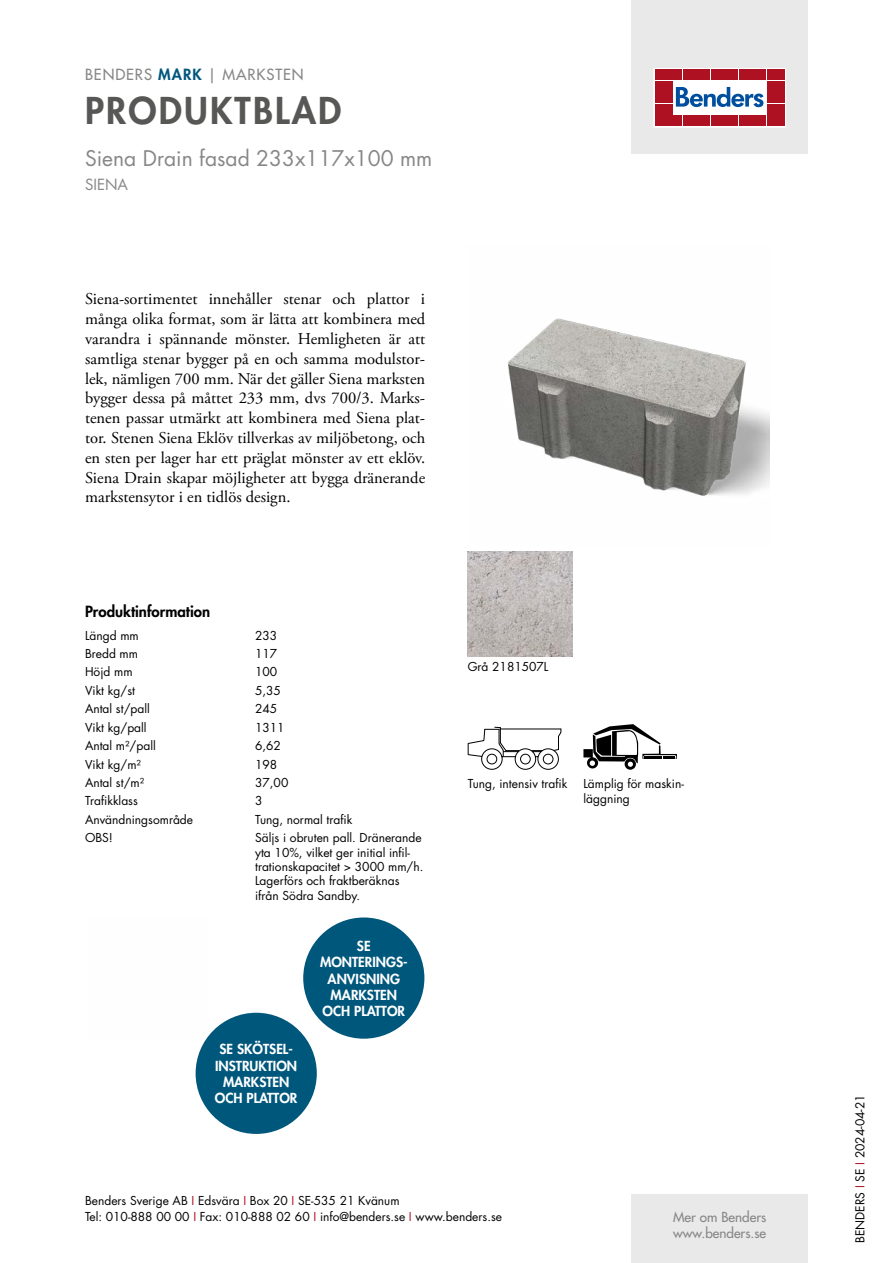
<style>
.page{position:relative;width:893px;height:1263px;background:#fff}
.page>*{position:absolute;margin:0;border:0;box-sizing:border-box;transform-origin:0 0}
.t1{font:800 36px "Futura Std";letter-spacing:.06em;color:#575756}
.t2{font:21px "Futura Std";color:#878787}
.t3{font:16.5px/19.8px "Adobe Garamond Pro";color:#000;text-align:justify}
.t4{font:500 15px "Futura Std";letter-spacing:.06em;color:#878787}
.t5{font:800 15px "Futura Std";color:#000}
.t6{font:15px "Futura Std";color:#878787}
.t7{font:800 13.5px/16.2px "Futura Std";color:#fff;text-align:center}
.t8{font:500 13.5px/16.2px "Futura Std";color:#878787}
.t9{font:12px/14.4px "Futura Std";color:#000}
.s1{font-weight:800;color:#00577c}
.s2{color:#ae1122}
</style>
<div class="page">
<div style="left:631px;top:0;width:177px;height:153px;background:#e9e9e9"></div>
<div style="left:631px;top:1195px;width:177px;height:68px;background:#e9e9e9"></div>
<svg style="left:656px;top:70px;width:128px;height:55px;background:#ebc5ca"></svg>
<div style="left:654px;top:68px;width:132px;height:59px;border:1px solid #fff"></div>
<div style="left:655px;top:70px;width:8px;height:10px;background:#ae1122"></div>
<div style="left:664px;top:70px;width:8px;height:10px;background:#ae1122"></div>
<div style="left:655px;top:81px;width:8px;height:10px;background:#ae1122"></div>
<div style="left:664px;top:81px;width:8px;height:10px;background:#ae1122"></div>
<div style="left:655px;top:93px;width:8px;height:10px;background:#ae1122"></div>
<div style="left:664px;top:93px;width:8px;height:10px;background:#ae1122"></div>
<div style="left:655px;top:104px;width:8px;height:11px;background:#ae1122"></div>
<div style="left:664px;top:104px;width:8px;height:11px;background:#ae1122"></div>
<div style="left:655px;top:116px;width:8px;height:10px;background:#ae1122"></div>
<div style="left:664px;top:116px;width:8px;height:10px;background:#ae1122"></div>
<div style="left:674px;top:70px;width:8px;height:10px;background:#ae1122"></div>
<div style="left:683px;top:70px;width:8px;height:10px;background:#ae1122"></div>
<div style="left:692px;top:70px;width:8px;height:10px;background:#ae1122"></div>
<div style="left:702px;top:70px;width:8px;height:10px;background:#ae1122"></div>
<div style="left:711px;top:70px;width:8px;height:10px;background:#ae1122"></div>
<div style="left:720px;top:70px;width:8px;height:10px;background:#ae1122"></div>
<div style="left:730px;top:70px;width:8px;height:10px;background:#ae1122"></div>
<div style="left:739px;top:70px;width:8px;height:10px;background:#ae1122"></div>
<div style="left:748px;top:70px;width:8px;height:10px;background:#ae1122"></div>
<div style="left:758px;top:70px;width:8px;height:10px;background:#ae1122"></div>
<div style="left:674px;top:116px;width:8px;height:10px;background:#ae1122"></div>
<div style="left:683px;top:116px;width:8px;height:10px;background:#ae1122"></div>
<div style="left:692px;top:116px;width:8px;height:10px;background:#ae1122"></div>
<div style="left:702px;top:116px;width:8px;height:10px;background:#ae1122"></div>
<div style="left:711px;top:116px;width:8px;height:10px;background:#ae1122"></div>
<div style="left:720px;top:116px;width:8px;height:10px;background:#ae1122"></div>
<div style="left:730px;top:116px;width:8px;height:10px;background:#ae1122"></div>
<div style="left:739px;top:116px;width:8px;height:10px;background:#ae1122"></div>
<div style="left:748px;top:116px;width:8px;height:10px;background:#ae1122"></div>
<div style="left:758px;top:116px;width:8px;height:10px;background:#ae1122"></div>
<div style="left:767px;top:70px;width:8px;height:10px;background:#ae1122"></div>
<div style="left:776px;top:70px;width:8px;height:10px;background:#ae1122"></div>
<div style="left:767px;top:81px;width:8px;height:10px;background:#ae1122"></div>
<div style="left:776px;top:81px;width:8px;height:10px;background:#ae1122"></div>
<div style="left:767px;top:93px;width:8px;height:10px;background:#ae1122"></div>
<div style="left:776px;top:93px;width:8px;height:10px;background:#ae1122"></div>
<div style="left:767px;top:104px;width:8px;height:11px;background:#ae1122"></div>
<div style="left:776px;top:104px;width:8px;height:11px;background:#ae1122"></div>
<div style="left:767px;top:116px;width:8px;height:10px;background:#ae1122"></div>
<div style="left:776px;top:116px;width:8px;height:10px;background:#ae1122"></div>
<svg style="left:676px;top:87px;width:87px;height:20px;background:#89add2"></svg>
<div style="left:303px;top:917px;width:121px;height:122px;background:#00577c;border-radius:50%"></div>
<div style="left:196px;top:1013px;width:121px;height:121px;background:#00577c;border-radius:50%"></div>
<img style="left:507px;top:318px;width:263px;height:178px">
<img style="left:468px;top:552px;width:105px;height:105px">
<svg style="left:468px;top:727px;width:93px;height:43px"></svg>
<svg style="left:625px;top:758px;width:11px;height:12px"></svg>
<svg style="left:583px;top:724px;width:94px;height:44px"></svg>
<p class="t4" style="left:85px;top:65px;width:220px">BENDERS <span class="s1">MARK</span> | MARKSTEN</p>
<h1 class="t1" style="left:85px;top:87px;width:258px">PRODUKTBLAD</h1>
<h2 class="t2" style="left:85px;top:144px;width:349px">Siena Drain fasad 233x117x100 mm</h2>
<p class="t6" style="left:85px;top:175px;width:44px">SIENA</p>
<p class="t3" style="left:85px;top:290px;width:342px">Siena-sortimentet innehåller stenar och plattor i många olika format, som är lätta att kombinera med varandra i spännande mönster. Hemligheten är att samtliga stenar bygger på en och samma modulstor&shy;lek, nämligen 700 mm. När det gäller Siena marksten bygger dessa på måttet 233 mm, dvs 700/3. Marks&shy;tenen passar utmärkt att kombinera med Siena plat&shy;tor. Stenen Siena Eklöv tillverkas av miljöbetong, och en sten per lager har ett präglat mönster av ett eklöv.<br>Siena Drain skapar möjligheter att bygga dränerande markstensytor i en tidlös design.</p>
<p class="t5" style="left:85px;top:602px;width:127px">Produktinformation</p>
<p class="t9" style="left:85px;top:628px;width:55px">Längd mm</p>
<p class="t9" style="left:255px;top:628px;width:24px">233</p>
<p class="t9" style="left:85px;top:647px;width:55px">Bredd mm</p>
<p class="t9" style="left:255px;top:647px;width:24px">117</p>
<p class="t9" style="left:85px;top:665px;width:49px">Höjd mm</p>
<p class="t9" style="left:255px;top:665px;width:24px">100</p>
<p class="t9" style="left:85px;top:683px;width:51px">Vikt kg/st</p>
<p class="t9" style="left:255px;top:683px;width:27px">5,35</p>
<p class="t9" style="left:85px;top:702px;width:66px">Antal st/pall</p>
<p class="t9" style="left:255px;top:702px;width:24px">245</p>
<p class="t9" style="left:85px;top:720px;width:63px">Vikt kg/pall</p>
<p class="t9" style="left:255px;top:720px;width:31px">1311</p>
<p class="t9" style="left:85px;top:739px;width:72px">Antal m²/pall</p>
<p class="t9" style="left:255px;top:739px;width:27px">6,62</p>
<p class="t9" style="left:85px;top:757px;width:57px">Vikt kg/m²</p>
<p class="t9" style="left:255px;top:757px;width:24px">198</p>
<p class="t9" style="left:85px;top:775px;width:61px">Antal st/m²</p>
<p class="t9" style="left:255px;top:775px;width:35px">37,00</p>
<p class="t9" style="left:85px;top:794px;width:54px">Trafikklass</p>
<p class="t9" style="left:255px;top:794px;width:9px">3</p>
<p class="t9" style="left:85px;top:812px;width:110px">Användningsområde</p>
<p class="t9" style="left:255px;top:812px;width:99px">Tung, normal trafik</p>
<p class="t9" style="left:85px;top:831px;width:29px">OBS!</p>
<p class="t9" style="left:255px;top:831px;width:170px">Säljs i obruten pall. Dränerande yta 10%, vilket ger initial infil&shy;trationskapacitet &gt; 3000 mm/h.<br>Lagerförs och fraktberäknas ifrån Södra Sandby.</p>
<p class="t7" style="left:320px;top:938px;width:89px">SE<br>MONTERINGS-<br>ANVISNING<br>MARKSTEN<br>OCH PLATTOR</p>
<p class="t7" style="left:215px;top:1041px;width:84px">SE SKÖTSEL-<br>INSTRUKTION<br>MARKSTEN<br>OCH PLATTOR</p>
<p class="t9" style="left:468px;top:660px;width:82px">Grå 2181507L</p>
<p class="t9" style="left:468px;top:777px;width:101px">Tung, intensiv trafik</p>
<p class="t9" style="left:583px;top:777px;width:102px">Lämplig för maskin&shy;läggning</p>
<p class="t9" style="left:85px;top:1192px;width:418px;line-height:16.5px">Benders Sverige AB <span class="s2">I</span> Edsvära <span class="s2">I</span> Box 20 <span class="s2">I</span> SE-535 21 Kvänum<br>Tel: 010-888 00 00 <span class="s2">I</span> Fax: 010-888 02 60 <span class="s2">I</span> info@benders.se <span class="s2">I</span> www.benders.se</p>
<p class="t8" style="left:673px;top:1209px;width:95px">Mer om Benders www.benders.se</p>
<p class="t9" style="left:853px;top:1243px;width:150px;rotate:-90deg">BENDERS <span class="s2">I</span> SE <span class="s2">I</span> 2024-04-21</p>
</div>
